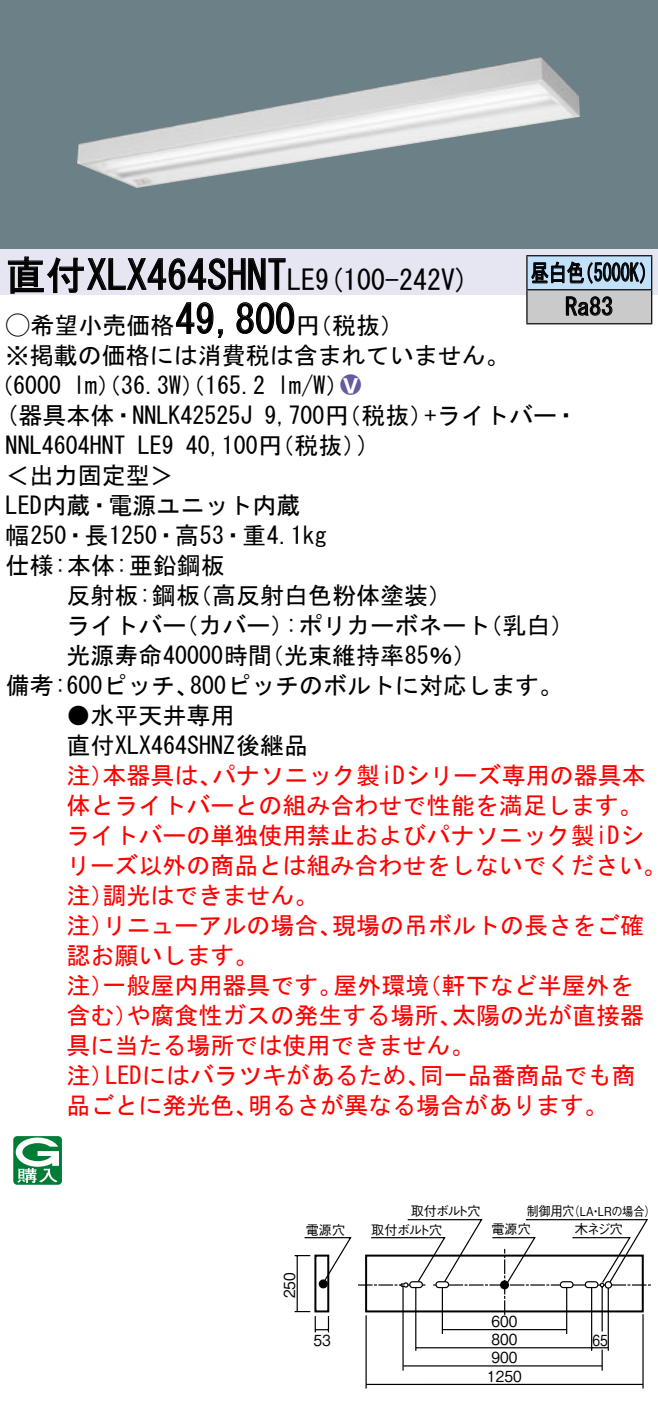
<style>
.page{position:relative;width:658px;height:1409px;background:#fff}
.page>*{position:absolute;margin:0;border:0;box-sizing:border-box;transform-origin:0 0}
.t1{font:40px "MS Gothic";color:#000}
.t2{font:28px "MS Gothic";color:#000}
.t3{font:24px/30px "MS Gothic";color:#000}
.t4{font:24px/30px "MS Gothic";color:#f00}
.t5{font:24px/34px "MS Gothic";color:#000;scale:.75 1}
.t6{font:24px "Ford Classification 1";color:#635aa0}
.t7{font:15.2px/18.8px "Gothic BBB Pro Medium 90 pv RKSJ H";color:#000;scale:.9 1}
.t8{font:15.2px "Gothic BBB Pro Medium 90 pv RKSJ H";color:#000;scale:.8 1}
.t9{font:13.2px "Gothic BBB Pro Medium 90 pv RKSJ H";letter-spacing:-.05em;color:#000}
.t10{font:13.2px "Gothic BBB Pro Medium 90 pv RKSJ H";letter-spacing:-.05em;color:#000;scale:.9 1}
.t11{font:12.4px "Gothic BBB Pro Medium 90 pv RKSJ H";color:#000;scale:.9 1}
.s1{font-size:28px}
.s2{font-family:"Ford Classification 1"}
.s3{color:#fff}
</style>
<div class="page">
<div style="left:0;top:0;width:658px;height:249px;background:#6c8087"></div>
<img style="left:77px;top:57px;width:503px;height:131px">
<div style="left:0;top:249px;width:658px;height:46px;background:#e6e5f2"></div>
<svg style="left:7px;top:256px;width:279px;height:38px"></svg>
<svg style="left:175px;top:302px;width:48px;height:36px"></svg>
<svg style="left:236px;top:302px;width:59px;height:32px"></svg>
<svg style="left:13px;top:1136px;width:49px;height:49px"></svg>
<div style="left:527px;top:256px;width:124px;height:34px;background:#c1e1fa"></div>
<div style="left:527px;top:290px;width:124px;height:34px;background:#cacaca"></div>
<hr style="left:526px;top:255px;width:126px;height:1px;background:#000">
<hr style="left:526px;top:256px;width:1px;height:33px;background:#000">
<hr style="left:651px;top:256px;width:1px;height:33px;background:#000">
<hr style="left:526px;top:289px;width:126px;height:1px;background:#000">
<hr style="left:526px;top:290px;width:1px;height:33px;background:#000">
<hr style="left:651px;top:290px;width:1px;height:33px;background:#000">
<hr style="left:526px;top:323px;width:126px;height:1px;background:#000">
<svg style="left:531px;top:261px;width:114px;height:23px"></svg>
<svg style="left:565px;top:296px;width:47px;height:20px"></svg>
<hr style="left:642px;top:1314px;width:1px;height:74px;background:#000">
<hr style="left:365px;top:1315px;width:2px;height:73px;background:#000">
<svg style="left:294px;top:1219px;width:357px;height:167px"></svg>
<h1 class="t1" style="left:6px;top:255px;width:311px">直付XLX464SHNT<span class="s1">LE</span></h1>
<p class="t3" style="left:296px;top:310px;width:109px">（円税抜(</p>
<p class="t2" style="left:315px;top:265px;width:155px">(9 100-242 (V</p>
<h1 class="t1" style="left:175px;top:299px;width:121px">49,800</h1>
<p class="t3" style="left:6px;top:310px;width:505px"><span class="s2">A</span>希望小売価格<br>※掲載の価格には消費税は含まれていません。</p>
<p class="t6" style="left:340px;top:372px;width:22px">2<span class="s3">8</span></p>
<p class="t3" style="left:277px;top:370px;width:73px">l m (W/</p>
<p class="t3" style="left:-11px;top:370px;width:74px">（6000</p>
<p class="t3" style="left:73px;top:370px;width:193px">lm）（36.3 ）（W 165.2</p>
<p class="t5" style="left:565px;top:256px;width:65px;text-indent:-34px">昼白色<br>Ra83</p>
<p class="t5" style="left:575px;top:256px;width:109px">（5000 (K</p>
<p class="t3" style="left:6px;top:400px;width:248px">(器具本体・NNLK42525J</p>
<p class="t3" style="left:424px;top:400px;width:155px">+ライトバー・</p>
<p class="t3" style="left:264px;top:400px;width:170px">9,700 （円税抜）</p>
<p class="t3" style="left:186px;top:430px;width:182px">40,100 （円税抜(</p>
<p class="t3" style="left:357px;top:430px;width:13px">(</p>
<p class="t3" style="left:6px;top:430px;width:121px">NNL4604HNT</p>
<p class="t3" style="left:6px;top:460px;width:169px">＜出力固定型&lt;</p>
<p class="t3" style="left:6px;top:490px;width:296px">LED内蔵・電源ユニット内蔵</p>
<p class="t3" style="left:6px;top:520px;width:322px">幅250・長1250・高53・重4.1kg</p>
<p class="t3" style="left:6px;top:550px;width:220px">仕様:本体:亜鉛鋼板</p>
<p class="t3" style="left:188px;top:580px;width:266px">（高反射白色粉体塗装(</p>
<p class="t3" style="left:138px;top:430px;width:37px">LE9</p>
<p class="t3" style="left:66px;top:580px;width:135px">反射板:鋼板</p>
<p class="t3" style="left:66px;top:610px;width:121px">ライトバー</p>
<p class="t3" style="left:174px;top:610px;width:121px">（カバー）</p>
<p class="t3" style="left:285px;top:610px;width:206px">:ポリカーボネート</p>
<p class="t3" style="left:478px;top:610px;width:97px">（乳白(</p>
<p class="t3" style="left:190px;top:640px;width:374px;text-indent:-124px">光源寿命40000時間<br>800ピッチのボルトに対応します。</p>
<p class="t3" style="left:260px;top:640px;width:218px">（光束維持率85％(</p>
<p class="t3" style="left:6px;top:670px;width:195px">備考:600ピッチ、</p>
<p class="t3" style="left:66px;top:700px;width:243px">●水平天井専用<br>直付XLX464SHNZ後継品</p>
<p class="t4" style="left:212px;top:760px;width:435px">パナソニック製iDシリーズ専用の器具本</p>
<p class="t4" style="left:66px;top:760px;width:49px">注）</p>
<p class="t4" style="left:66px;top:790px;width:577px">体とライトバーとの組み合わせで性能を満足します。</p>
<p class="t4" style="left:66px;top:820px;width:579px">ライトバーの単独使用禁止およびパナソニック製iDシ</p>
<p class="t4" style="left:66px;top:850px;width:601px">リーズ以外の商品とは組み合わせをしないでください。</p>
<p class="t4" style="left:102px;top:880px;width:217px">調光はできません。</p>
<p class="t4" style="left:102px;top:760px;width:121px">本器具は、</p>
<p class="t4" style="left:66px;top:880px;width:49px">注）</p>
<p class="t4" style="left:332px;top:910px;width:314px">現場の吊ボルトの長さをご確</p>
<p class="t4" style="left:66px;top:910px;width:193px">注）<br>認お願いします。</p>
<p class="t4" style="left:102px;top:910px;width:241px">リニューアルの場合、</p>
<p class="t4" style="left:102px;top:970px;width:241px">一般屋内用器具です。</p>
<p class="t4" style="left:333px;top:970px;width:97px">屋外環境</p>
<p class="t4" style="left:417px;top:970px;width:217px">（軒下など半屋外を</p>
<p class="t4" style="left:66px;top:970px;width:49px">注）</p>
<p class="t4" style="left:126px;top:1000px;width:337px">や腐食性ガスの発生する場所、</p>
<p class="t4" style="left:452px;top:1000px;width:194px">太陽の光が直接器</p>
<p class="t4" style="left:66px;top:1000px;width:73px">含む）</p>
<p class="t4" style="left:66px;top:1030px;width:409px">具に当たる場所では使用できません。</p>
<p class="t4" style="left:420px;top:1060px;width:217px">同一品番商品でも商</p>
<p class="t4" style="left:105px;top:1060px;width:326px">LEDにはバラツキがあるため、</p>
<p class="t4" style="left:66px;top:1060px;width:49px">注）</p>
<p class="t4" style="left:66px;top:1090px;width:193px">品ごとに発光色、</p>
<p class="t4" style="left:248px;top:1090px;width:362px">明るさが異なる場合があります。</p>
<p class="t9" style="left:306px;top:1219px;width:41px">電源穴</p>
<p class="t7" style="left:278px;top:1298px;width:30px;rotate:-90deg">250</p>
<p class="t7" style="left:313px;top:1329px;width:21px">53</p>
<p class="t9" style="left:411px;top:1200px;width:71px">取付ボルト穴</p>
<p class="t9" style="left:371px;top:1219px;width:73px">取付ボルト穴</p>
<p class="t10" style="left:527px;top:1200px;width:54px">制御用穴</p>
<p class="t11" style="left:568px;top:1201px;width:98px">（LA LRの場合(</p>
<p class="t11" style="left:590px;top:1201px;width:14px">・</p>
<p class="t9" style="left:491px;top:1218px;width:41px">電源穴</p>
<p class="t9" style="left:575px;top:1218px;width:50px">木ネジ穴</p>
<p class="t7" style="left:491px;top:1310px;width:30px">600</p>
<p class="t7" style="left:491px;top:1328px;width:30px">800</p>
<p class="t7" style="left:487px;top:1346px;width:40px">900<br>1250</p>
<p class="t8" style="left:592px;top:1328px;width:21px">65</p>
</div>
